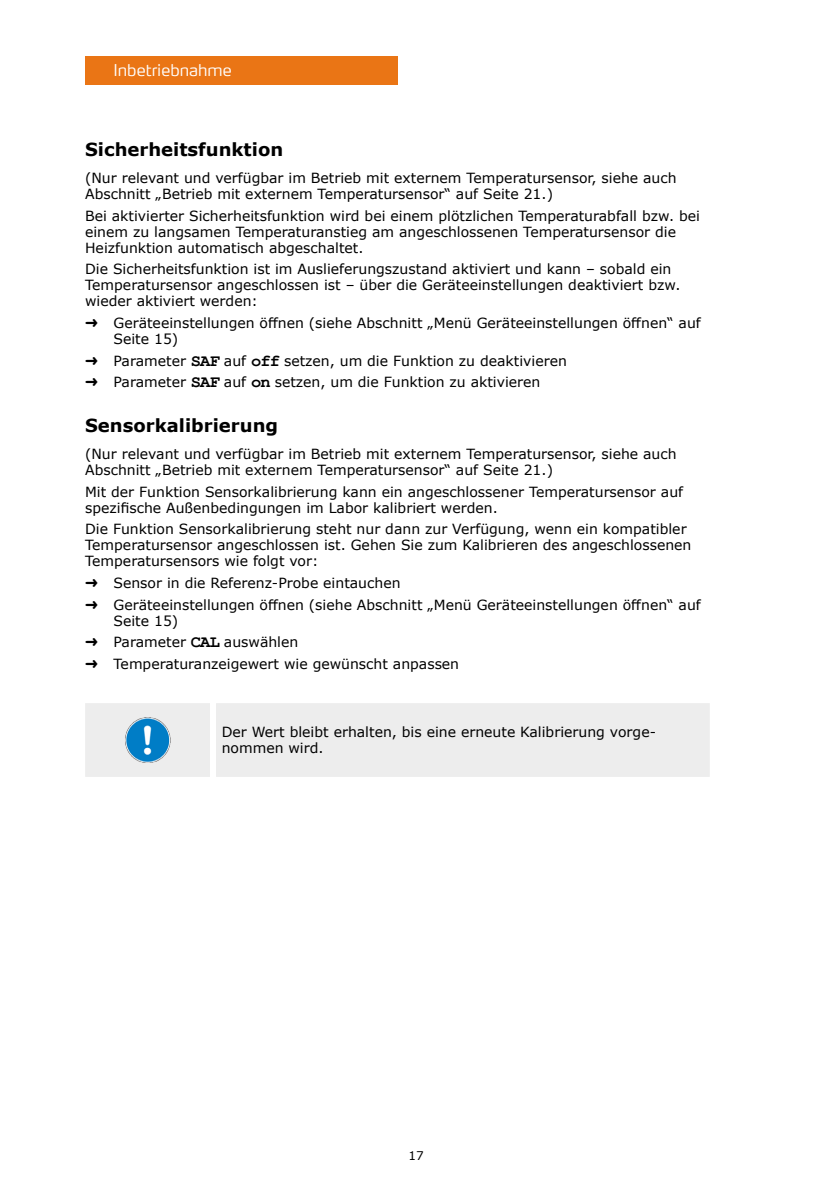
<style>
.page{position:relative;width:840px;height:1191px;background:#fff}
.page>*{position:absolute;margin:0;border:0;box-sizing:border-box;transform-origin:0 0}
.t1{font:700 18px "Verdana";color:#000}
.t2{font:300 16px "Max OT";color:#fff}
.t3{font:14px/16px "Verdana";color:#000}
.t4{font:12px "Verdana";color:#000}
.s1{font-family:"Arial Unicode MS"}
.s2{font-family:"Courier New";font-weight:700;font-size:17px}
</style>
<div class="page">
<div style="left:85px;top:57px;width:312px;height:28px;background:#ea7515"></div>
<div style="left:85px;top:703px;width:624px;height:74px;background:#ededed"></div>
<img style="left:125px;top:717px;width:45px;height:45px">
<p class="t2" style="left:113px;top:60px;width:120px">Inbetriebnahme</p>
<p class="t1" style="left:85px;top:136px;width:199px">Sicherheitsfunktion</p>
<p class="t3" style="left:85px;top:170px;width:592px">(Nur relevant und verfügbar im Betrieb mit externem Temperatursensor, siehe auch<br>Abschnitt „Betrieb mit externem Temperatursensor“ auf Seite 21.)</p>
<p class="t3" style="left:85px;top:207px;width:616px">Bei aktivierter Sicherheitsfunktion wird bei einem plötzlichen Temperaturabfall bzw. bei einem zu langsamen Temperaturanstieg am angeschlossenen Temperatursensor die<br>Heizfunktion automatisch abgeschaltet.</p>
<p class="t3" style="left:85px;top:261px;width:596px">Die Sicherheitsfunktion ist im Auslieferungszustand aktiviert und kann – sobald ein<br>Temperatursensor angeschlossen ist – über die Geräteeinstellungen deaktiviert bzw. wieder aktiviert werden:</p>
<p class="t3" style="left:113px;top:315px;width:588px;text-indent:-28px"><span class="s1">➜</span> Geräteeinstellungen öffnen (siehe Abschnitt „Menü Geräteeinstellungen öffnen“ auf<br>Seite 15)</p>
<p class="t3" style="left:85px;top:349px;width:483px;line-height:21.6px"><span class="s1">➜</span> Parameter <span class="s2">SAF</span> auf <span class="s2">off</span> setzen, um die Funktion zu deaktivieren <span class="s1">➜</span> Parameter <span class="s2">SAF</span> auf <span class="s2">on</span> setzen, um die Funktion zu aktivieren</p>
<p class="t1" style="left:85px;top:412px;width:194px">Sensorkalibrierung</p>
<p class="t3" style="left:85px;top:446px;width:592px">(Nur relevant und verfügbar im Betrieb mit externem Temperatursensor, siehe auch<br>Abschnitt „Betrieb mit externem Temperatursensor“ auf Seite 21.)</p>
<p class="t3" style="left:85px;top:483px;width:599px">Mit der Funktion Sensorkalibrierung kann ein angeschlossener Temperatursensor auf spezifische Außenbedingungen im Labor kalibriert werden.</p>
<p class="t3" style="left:85px;top:521px;width:607px">Die Funktion Sensorkalibrierung steht nur dann zur Verfügung, wenn ein kompatibler<br>Temperatursensor angeschlossen ist. Gehen Sie zum Kalibrieren des angeschlossenen<br>Temperatursensors wie folgt vor:</p>
<p class="t3" style="left:85px;top:572px;width:617px;line-height:21.6px"><span class="s1">➜</span> Sensor in die Referenz-Probe eintauchen<br><span class="s1">➜</span> Geräteeinstellungen öffnen (siehe Abschnitt „Menü Geräteeinstellungen öffnen“ auf</p>
<p class="t3" style="left:85px;top:610px;width:375px;line-height:21.6px;text-indent:28px">Seite 15)<br><span class="s1">➜</span> Parameter <span class="s2">CAL</span> auswählen<br><span class="s1">➜</span> Temperaturanzeigewert wie gewünscht anpassen</p>
<p class="t3" style="left:221px;top:724px;width:435px">Der Wert bleibt erhalten, bis eine erneute Kalibrierung vorge&shy;nommen wird.</p>
<p class="t4" style="left:408px;top:1147px;width:17px">17</p>
</div>
